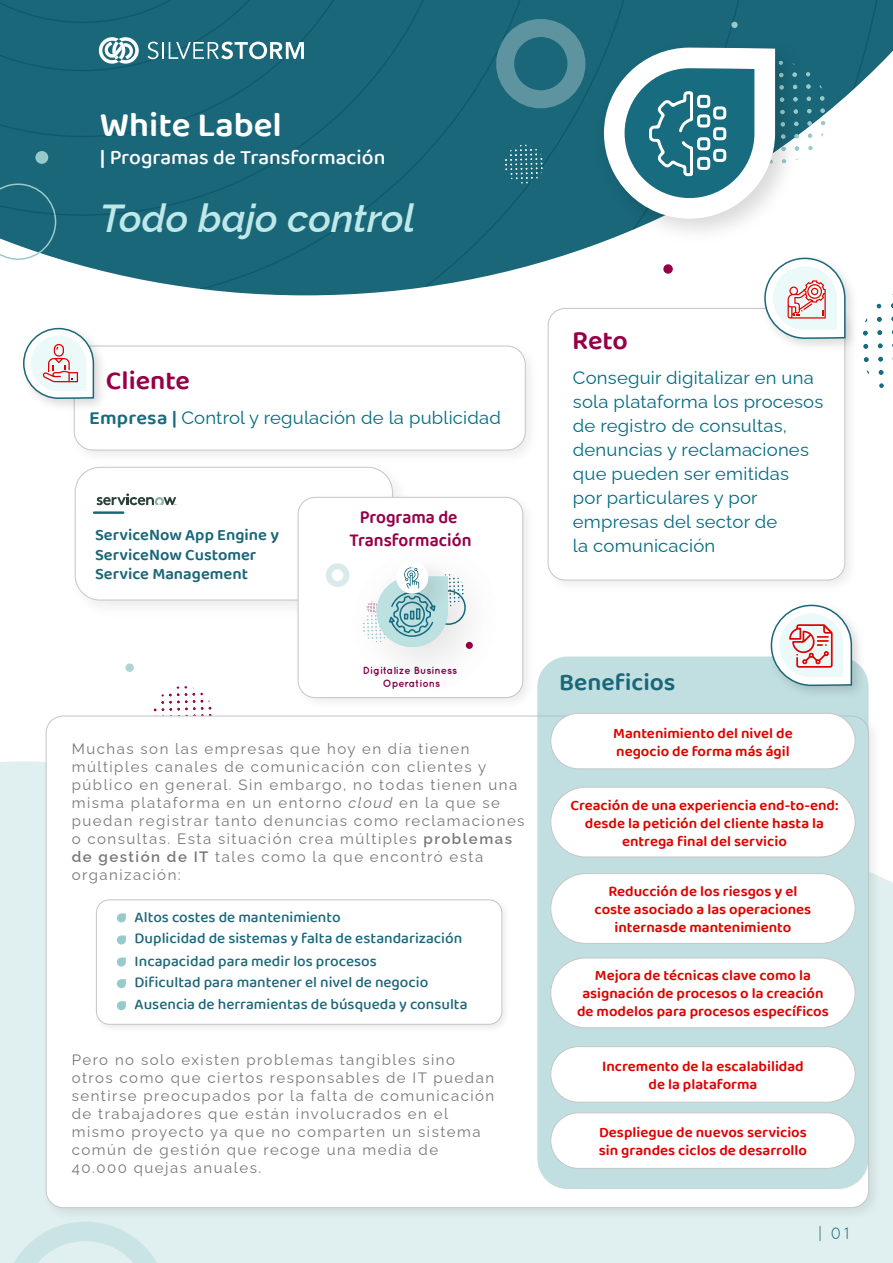
<style>
.page{position:relative;width:893px;height:1263px;background:#fff}
.page>*{position:absolute;margin:0;border:0;box-sizing:border-box;transform-origin:0 0}
.t1{font:italic 600 39px "Raleway";color:#bfe8e8}
.t2{font:600 35.25px "Baloo Da 2";color:#fff}
.t3{font:600 27px "Baloo Da 2";color:#960048}
.t4{font:600 24.75px "Baloo Da 2";color:#1a6779}
.t5{font:500 21px "Baloo Da 2";color:#fff}
.t6{font:600 18.75px/22.5px "Baloo Da 2";color:#960048;text-align:center;scale:.92 1}
.t7{font:18px/24px "Raleway";letter-spacing:.01em;color:#006c82}
.t8{font:600 16.5px/19.8px "Baloo Da 2";color:#1a6779}
.t9{font:16.5px "Quicksand";color:#1a6779}
.t10{font:500 15.3px/21.8px "Baloo Da 2";color:#1a6779}
.t11{font:15px/18px "Raleway";letter-spacing:.1em;color:#787878}
.t12{font:600 15px/18px "Baloo Da 2";color:#dc0300;text-align:center}
.t13{font:700 10.35px/12.5px "Quicksand";color:#800047;text-align:center}
.s1{font-weight:600}
.s2{font-family:"Baloo Da 2";font-weight:600;font-size:19.5px;color:#186c80}
.s3{font-style:italic}
</style>
<div class="page">
<svg style="left:863px;top:303px;width:30px;height:85px"></svg>
<svg style="left:161px;top:686px;width:50px;height:21px"></svg>
<div style="left:0;top:761px;width:893px;height:502px;background:#e0efef"></div>
<img style="left:37px;top:707px;width:849px;height:518px">
<div style="left:46px;top:716px;width:822px;height:492px;background:#fff;border-radius:17px"></div>
<div style="left:537px;top:656px;width:331px;height:533px;background:#c1dfe0;border-radius:30px"></div>
<div style="left:551px;top:1047px;width:304px;height:55px;background:#fff;border-radius:28px"></div>
<div style="left:551px;top:1046px;width:304px;height:56px;border:1px solid #c6c6c6;border-radius:28px"></div>
<div style="left:551px;top:713px;width:304px;height:56px;background:#fff;border-radius:28px"></div>
<div style="left:551px;top:713px;width:304px;height:56px;border:1px solid #c6c6c6;border-radius:28px"></div>
<svg style="left:0;top:0;width:893px;height:295px;fill:#1a6779"></svg>
<svg style="left:2px;top:1221px;width:167px;height:42px;background:#d7eaea"></svg>
<div style="left:125px;top:663px;width:9px;height:9px;background:#add5d5;border-radius:50%"></div>
<img style="left:73px;top:345px;width:457px;height:110px">
<div style="left:74px;top:346px;width:451px;height:104px;background:#fff;border-radius:19px"></div>
<div style="left:74px;top:346px;width:451px;height:104px;border:1px solid #c6c6c6;border-radius:19px"></div>
<img style="left:547px;top:308px;width:302px;height:276px">
<div style="left:548px;top:308px;width:297px;height:272px;background:#fff;border-radius:17px"></div>
<div style="left:548px;top:308px;width:297px;height:272px;border:1px solid #c6c6c6;border-radius:17px"></div>
<img style="left:43px;top:345px;width:68px;height:71px">
<svg style="left:23px;top:327px;width:72px;height:73px"></svg>
<img style="left:756px;top:249px;width:107px;height:107px">
<svg style="left:763px;top:257px;width:83px;height:83px"></svg>
<div style="left:551px;top:787px;width:304px;height:70px;background:#fff;border-radius:35px"></div>
<div style="left:551px;top:787px;width:304px;height:70px;border:1px solid #c6c6c6;border-radius:35px"></div>
<div style="left:551px;top:874px;width:304px;height:69px;background:#fff;border-radius:35px"></div>
<div style="left:551px;top:873px;width:304px;height:71px;border:1px solid #c6c6c6;border-radius:35px"></div>
<div style="left:551px;top:958px;width:304px;height:70px;background:#fff;border-radius:35px"></div>
<div style="left:551px;top:958px;width:304px;height:70px;border:1px solid #c6c6c6;border-radius:35px"></div>
<div style="left:551px;top:1113px;width:304px;height:55px;background:#fff;border-radius:28px"></div>
<div style="left:551px;top:1113px;width:304px;height:55px;border:1px solid #c6c6c6;border-radius:28px"></div>
<img style="left:73px;top:454px;width:345px;height:152px">
<div style="left:75px;top:467px;width:317px;height:133px;background:#fff;border-radius:25px"></div>
<div style="left:75px;top:467px;width:318px;height:133px;border:1px solid #c6c6c6;border-radius:25px"></div>
<hr style="left:93px;top:511px;width:31px;height:3px;background:#1a6779">
<svg style="left:96px;top:493px;width:80px;height:12px"></svg>
<img style="left:289px;top:488px;width:251px;height:227px">
<div style="left:298px;top:497px;width:225px;height:201px;background:#fff;border-radius:17px"></div>
<img style="left:762px;top:628px;width:107px;height:75px">
<svg style="left:770px;top:604px;width:83px;height:83px"></svg>
<img style="left:96px;top:899px;width:409px;height:129px">
<div style="left:96px;top:900px;width:406px;height:124px;background:#fff;border-radius:13px"></div>
<div style="left:96px;top:900px;width:406px;height:124px;border:1px solid #c6c6c6;border-radius:13px"></div>
<svg style="left:117px;top:913px;width:9px;height:9px"></svg>
<svg style="left:117px;top:935px;width:9px;height:9px"></svg>
<svg style="left:117px;top:957px;width:9px;height:9px"></svg>
<svg style="left:117px;top:979px;width:9px;height:9px"></svg>
<svg style="left:117px;top:1001px;width:9px;height:9px"></svg>
<img style="left:321px;top:519px;width:207px;height:198px">
<img style="left:384px;top:549px;width:77px;height:18px">
<div style="left:396px;top:561px;width:32px;height:32px;background:#fff;border-radius:50%"></div>
<svg style="left:363px;top:567px;width:105px;height:80px"></svg>
<svg style="left:604px;top:48px;width:221px;height:171px"></svg>
<h2 class="t2" style="left:100px;top:103px;width:184px">White Label</h2>
<h3 class="t5" style="left:100px;top:145px;width:287px"><span class="s1">|</span> Programas de Transformación</h3>
<h1 class="t1" style="left:100px;top:187px;width:317px">Todo bajo control</h1>
<h3 class="t3" style="left:106px;top:364px;width:86px">Cliente</h3>
<p class="t7" style="left:89px;top:404px;width:413px"><span class="s2">Empresa |</span> Control y regulación de la publicidad</p>
<p class="t8" style="left:95px;top:524px;width:185px">ServiceNow App Engine y<br>ServiceNow Customer<br>Service Management</p>
<p class="t6" style="left:349px;top:506px;width:134px">Programa de<br>Transformación</p>
<p class="t13" style="left:363px;top:664px;width:96px">Digitalize Business<br>Operations</p>
<p class="t11" style="left:72px;top:738px;width:454px">Muchas son las empresas que hoy en día tienen múltiples canales de comunicación con clientes y público en general. Sin embargo, no todas tienen una misma plataforma en un entorno <span class="s3">cloud</span> en la que se puedan registrar tanto denuncias como reclamaciones o consultas. Esta situación crea múltiples <span class="s1">problemas de gestión de IT</span> tales como la que encontró esta organización:</p>
<p class="t10" style="left:135px;top:906px;width:334px">Altos costes de mantenimiento<br>Duplicidad de sistemas y falta de estandarización Incapacidad para medir los procesos<br>Dificultad para mantener el nivel de negocio Ausencia de herramientas de búsqueda y consulta</p>
<p class="t11" style="left:72px;top:1049px;width:424px">Pero no solo existen problemas tangibles sino otros como que ciertos responsables de IT puedan sentirse preocupados por la falta de comunicación de trabajadores que están involucrados en el mismo proyecto ya que no comparten un sistema común de gestión que recoge una media de 40.000 quejas anuales.</p>
<h3 class="t3" style="left:572px;top:324px;width:57px">Reto</h3>
<p class="t7" style="left:573px;top:363px;width:252px">Conseguir digitalizar en una sola plataforma los procesos de registro de consultas, denuncias y reclamaciones que pueden ser emitidas<br>por particulares y por empresas del sector de<br>la comunicación</p>
<h3 class="t4" style="left:559px;top:667px;width:118px">Beneficios</h3>
<p class="t12" style="left:613px;top:724px;width:181px;text-align:left">Mantenimiento del nivel de negocio de forma más ágil</p>
<p class="t12" style="left:570px;top:796px;width:270px">Creación de una experiencia end-to-end: desde la petición del cliente hasta la entrega final del servicio</p>
<p class="t12" style="left:595px;top:882px;width:218px">Reducción de los riesgos y el coste asociado a las operaciones internasde mantenimiento</p>
<p class="t12" style="left:577px;top:966px;width:253px">Mejora de técnicas clave como la asignación de procesos o la creación de modelos para procesos específicos</p>
<p class="t12" style="left:602px;top:1057px;width:203px">Incremento de la escalabilidad de la plataforma</p>
<p class="t12" style="left:599px;top:1123px;width:210px;text-align:left">Despliegue de nuevos servicios sin grandes ciclos de desarrollo</p>
<p class="t9" style="left:818px;top:1224px;width:33px">| 01</p>
</div>
